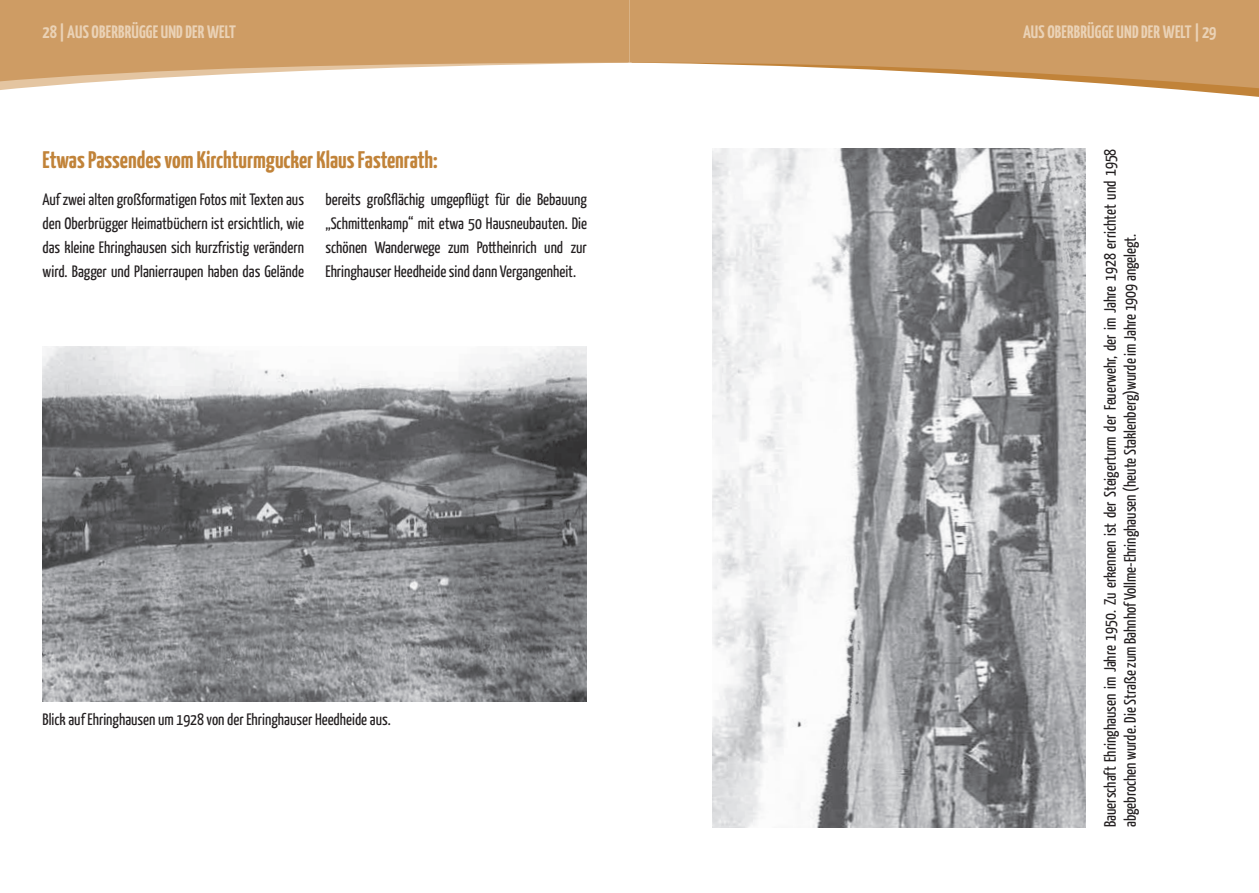
<style>
.page{position:relative;width:1259px;height:893px;background:#fff}
.page>*{position:absolute;margin:0;border:0;box-sizing:border-box;transform-origin:0 0}
.t1{font:700 24px "Yanone Kaffeesatz";color:#c18339}
.t2{font:700 18px "Yanone Kaffeesatz";letter-spacing:.01em;color:#ead2b6}
.t3{font:16.5px/24px "Yanone Kaffeesatz";color:#231f20;text-align:justify}
</style>
<div class="page">
<img style="left:43px;top:346px;width:544px;height:355px">
<img style="left:712px;top:149px;width:373px;height:678px">
<svg style="left:1172px;top:89px;width:87px;height:8px"></svg>
<svg style="left:629px;top:0;width:630px;height:89px;fill:#ce9c64"></svg>
<svg style="left:0;top:83px;width:80px;height:7px"></svg>
<svg style="left:0;top:0;width:629px;height:83px;background:#d5ab7b"></svg>
<p class="t2" style="left:43px;top:21px;width:195px">28 | AUS OBERBRÜGGE UND DER WELT</p>
<p class="t2" style="left:1023px;top:21px;width:195px">AUS OBERBRÜGGE UND DER WELT | 29</p>
<h1 class="t1" style="left:43px;top:145px;width:397px">Etwas Passendes vom Kirchturmgucker Klaus Fastenrath:</h1>
<p class="t3" style="left:43px;top:187px;width:263px">Auf zwei alten großformatigen Fotos mit Texten aus den Oberbrügger Heimatbüchern ist ersichtlich, wie das kleine Ehringhausen sich kurzfristig verändern wird. Bagger und Planierraupen haben das Gelände</p>
<p class="t3" style="left:325px;top:187px;width:263px">bereits großflächig umgepflügt für die Bebauung „Schmittenkamp“ mit etwa 50 Hausneubauten. Die schönen Wanderwege zum Pottheinrich und zur Ehringhauser Heedheide sind dann Vergangenheit.</p>
<p class="t3" style="left:43px;top:707px;width:350px">Blick auf Ehringhausen um 1928 von der Ehringhauser Heedheide aus.</p>
<p class="t3" style="left:1099px;top:827px;width:680px;line-height:19.8px;rotate:-90deg">Bauerschaft Ehringhausen im Jahre 1950. Zu erkennen ist der Steigerturm der Feuerwehr, der im Jahre 1928 errichtet und 1958 abgebrochen wurde. Die Straße zum Bahnhof Vollme-Ehringhausen (heute Staklenberg)wurde im Jahre 1909 angelegt.</p>
</div>
